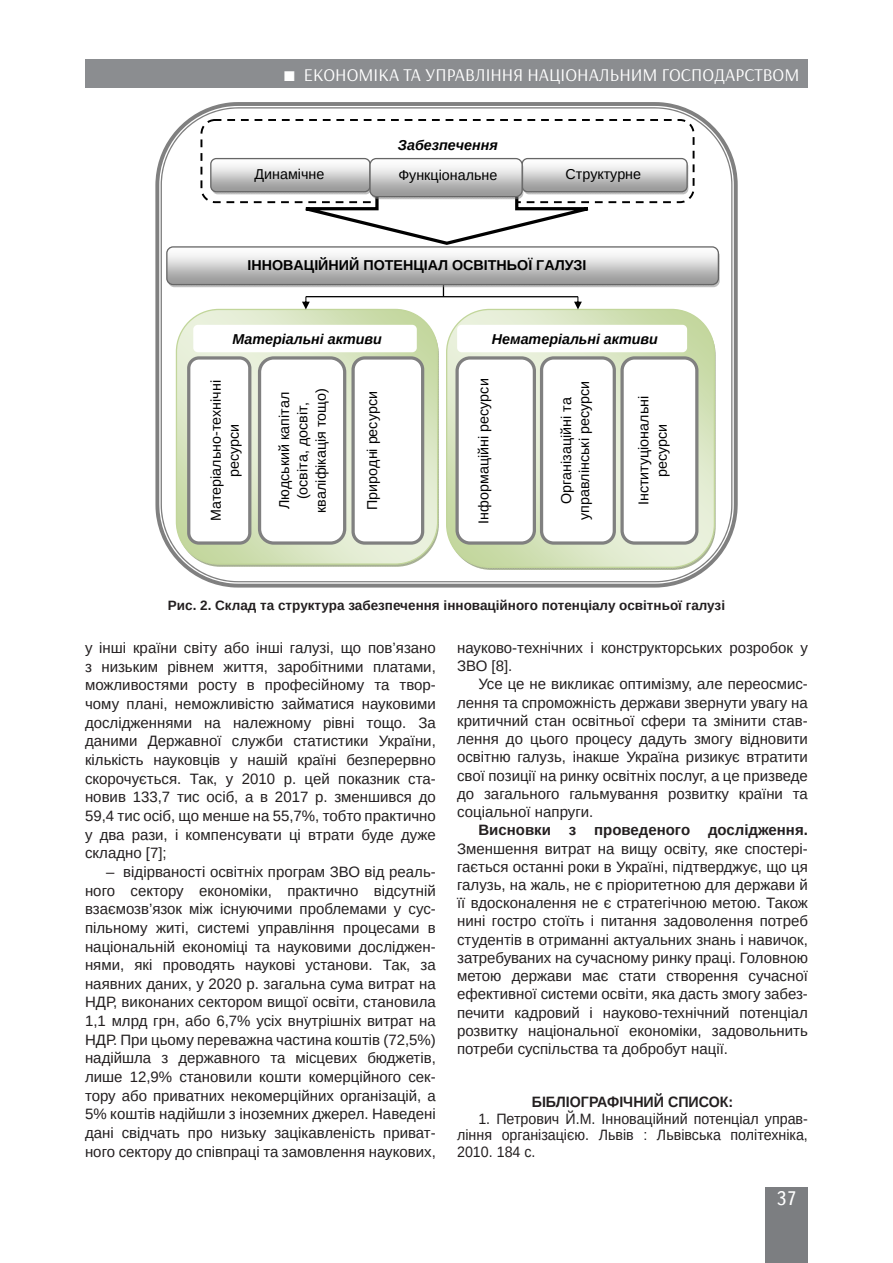
<style>
.page{position:relative;width:893px;height:1263px;background:#fff}
.page>*{position:absolute;margin:0;border:0;box-sizing:border-box;transform-origin:0 0}
.t1{font:19.5px "Ukrainian Text";color:#fff}
.t2{font:18px "Arsenal";color:#fff}
.Текст_основной_G{font:15px/18.6px "Arimo";color:#231f20;text-align:justify}
.Литература{font:15px/16.5px "Arimo";color:#231f20;text-align:justify;scale:.95 1}
.Литература_шапка{font:700 15px "Arimo";color:#231f20;scale:.95 1}
.t3{font:14.25px/18.1px "Arimo";color:#000;text-align:center}
.t4{font:italic 700 14.25px "Arimo";color:#000}
.t5{font:700 14.25px "Arimo";color:#000}
.Рисунок{font:700 13.5px "Arimo";color:#231f20}
.s1{font-weight:700;font-style:italic}
.s2{font-weight:700}
</style>
<div class="page">
<div style="left:765px;top:1187px;width:43px;height:76px;background:#7c7e81"></div>
<div style="left:85px;top:60px;width:723px;height:28px;background:#8b8d90"></div>
<svg style="left:155px;top:102px;width:583px;height:486px"></svg>
<div style="left:201px;top:120px;width:493px;height:82px;background:#fff;border-radius:14px"></div>
<div style="left:200px;top:119px;width:495px;height:84px;border:2px dashed #000;border-radius:14px"></div>
<img style="left:447px;top:309px;width:267px;height:258px">
<div style="left:446px;top:309px;width:269px;height:259px;border:1px solid #c2d69b;border-radius:43px"></div>
<img style="left:176px;top:309px;width:262px;height:255px">
<div style="left:176px;top:309px;width:262px;height:256px;border:1px solid #c2d69b;border-radius:42px"></div>
<div style="left:189px;top:358px;width:61px;height:185px;background:#fff;border-radius:10px"></div>
<div style="left:187px;top:356px;width:64px;height:189px;border:3px solid #808080;border-radius:10px"></div>
<div style="left:260px;top:358px;width:85px;height:185px;background:#fff;border-radius:14px"></div>
<div style="left:258px;top:356px;width:88px;height:189px;border:3px solid #808080;border-radius:14px"></div>
<div style="left:353px;top:358px;width:70px;height:185px;background:#fff;border-radius:12px"></div>
<div style="left:351px;top:356px;width:73px;height:189px;border:3px solid #808080;border-radius:12px"></div>
<div style="left:457px;top:358px;width:77px;height:185px;background:#fff;border-radius:13px"></div>
<div style="left:455px;top:356px;width:81px;height:189px;border:3px solid #808080;border-radius:13px"></div>
<div style="left:542px;top:358px;width:72px;height:185px;background:#fff;border-radius:12px"></div>
<div style="left:540px;top:356px;width:76px;height:189px;border:3px solid #808080;border-radius:12px"></div>
<div style="left:622px;top:358px;width:75px;height:185px;background:#fff;border-radius:12px"></div>
<div style="left:620px;top:356px;width:78px;height:189px;border:3px solid #808080;border-radius:12px"></div>
<div style="left:193px;top:325px;width:224px;height:27px;background:#fff;border-radius:5px"></div>
<div style="left:457px;top:325px;width:230px;height:27px;background:#fff;border-radius:5px"></div>
<img style="left:213px;top:192px;width:89px;height:2px">
<img style="left:211px;top:160px;width:158px;height:32px">
<div style="left:210px;top:158px;width:161px;height:34px;border:1px solid #666;border-radius:6px"></div>
<img style="left:615px;top:189px;width:73px;height:5px">
<img style="left:523px;top:160px;width:164px;height:32px">
<div style="left:521px;top:158px;width:167px;height:34px;border:1px solid #666;border-radius:6px"></div>
<hr style="left:306px;top:296px;width:272px;height:1px;background:#000">
<svg style="left:302px;top:188px;width:313px;height:58px"></svg>
<svg style="left:302px;top:297px;width:8px;height:12px"></svg>
<svg style="left:574px;top:297px;width:8px;height:12px"></svg>
<img style="left:168px;top:249px;width:552px;height:38px">
<img style="left:167px;top:247px;width:551px;height:38px">
<div style="left:166px;top:246px;width:553px;height:39px;border:1px solid #666;border-radius:6px"></div>
<img style="left:371px;top:161px;width:152px;height:38px">
<img style="left:370px;top:160px;width:152px;height:37px">
<div style="left:369px;top:158px;width:154px;height:39px;border:1px solid #666;border-radius:6px"></div>
<p class="t2" style="left:304px;top:64px;width:497px">ЕКОНОМІКА ТА УПРАВЛІННЯ НАЦІОНАЛЬНИМ ГОСПОДАРСТВОМ</p>
<p class="t3" style="left:398px;top:130px;width:101px;line-height:30.5px;text-align:left"><span class="s1">Забезпечення<br></span>Функціональне</p>
<p class="t3" style="left:255px;top:165px;width:71px">Динамічне</p>
<p class="t3" style="left:566px;top:165px;width:77px">Структурне</p>
<p class="t5" style="left:248px;top:257px;width:340px">ІННОВАЦІЙНИЙ ПОТЕНЦІАЛ ОСВІТНЬОЇ ГАЛУЗІ</p>
<p class="t4" style="left:233px;top:331px;width:151px">Матеріальні активи</p>
<p class="t4" style="left:492px;top:331px;width:168px">Нематеріальні активи</p>
<p class="t3" style="left:207px;top:521px;width:143px;rotate:-90deg">Матеріально-технічні ресурси</p>
<p class="t3" style="left:275px;top:513px;width:126px;rotate:-90deg">Людський капітал (освіта, досвіт, кваліфікація тощо)</p>
<p class="t3" style="left:363px;top:510px;width:120px;rotate:-90deg">Природні ресурси</p>
<p class="t3" style="left:475px;top:524px;width:147px;rotate:-90deg">Інформаційні ресурси</p>
<p class="t3" style="left:557px;top:520px;width:141px;rotate:-90deg">Організаційні та управлінські ресурси</p>
<p class="t3" style="left:635px;top:505px;width:111px;rotate:-90deg">Інституціональні ресурси</p>
<p class="Рисунок" style="left:168px;top:596px;width:559px">Рис. 2. Склад та структура забезпечення інноваційного потенціалу освітньої галузі</p>
<p class="Текст_основной_G" style="left:85px;top:639px;width:352px">у інші країни світу або інші галузі, що пов’язано з низьким рівнем життя, заробітними платами, можливостями росту в професійному та твор&shy;чому плані, неможливістю займатися науковими дослідженнями на належному рівні тощо. За даними Державної служби статистики України, кількість науковців у нашій країні безперервно скорочується. Так, у 2010 р. цей показник ста&shy;новив 133,7 тис осіб, а в 2017 р. зменшився до 59,4 тис осіб, що менше на 55,7%, тобто практично у два рази, і компенсувати ці втрати буде дуже складно [7];</p>
<p class="Текст_основной_G" style="left:85px;top:862px;width:352px;text-indent:21px">– відірваності освітніх програм ЗВО від реаль&shy;ного сектору економіки, практично відсутній взаємозв’язок між існуючими проблемами у сус&shy;пільному житі, системі управління процесами в національній економіці та науковими досліджен&shy;нями, які проводять наукові установи. Так, за наявних даних, у 2020 р. загальна сума витрат на НДР, виконаних сектором вищої освіти, становила 1,1 млрд грн, або 6,7% усіх внутрішніх витрат на НДР. При цьому переважна частина коштів (72,5%) надійшла з державного та місцевих бюджетів, лише 12,9% становили кошти комерційного сек&shy;тору або приватних некомерційних організацій, а 5% коштів надійшли з іноземних джерел. Наведені дані свідчать про низьку зацікавленість приват&shy;ного сектору до співпраці та замовлення наукових,</p>
<p class="Текст_основной_G" style="left:457px;top:639px;width:352px;line-height:18.1px">науково-технічних і конструкторських розробок у<br>ЗВО [8].</p>
<p class="Текст_основной_G" style="left:457px;top:675px;width:352px;line-height:18.1px;text-indent:21px">Усе це не викликає оптимізму, але переосмис&shy;лення та спроможність держави звернути увагу на критичний стан освітньої сфери та змінити став&shy;лення до цього процесу дадуть змогу відновити освітню галузь, інакше Україна ризикує втратити свої позиції на ринку освітніх послуг, а це призведе до загального гальмування розвитку країни та соціальної напруги.</p>
<p class="Текст_основной_G" style="left:457px;top:821px;width:352px;line-height:18.1px;text-indent:21px"><span class="s2">Висновки з проведеного дослідження.<br></span>Зменшення витрат на вищу освіту, яке спостері&shy;гається останні роки в Україні, підтверджує, що ця галузь, на жаль, не є пріоритетною для держави й її вдосконалення не є стратегічною метою. Також нині гостро стоїть і питання задоволення потреб студентів в отриманні актуальних знань і навичок, затребуваних на сучасному ринку праці. Головною метою держави має стати створення сучасної ефективної системи освіти, яка дасть змогу забез&shy;печити кадровий і науково-технічний потенціал розвитку національної економіки, задовольнить потреби суспільства та добробут нації.</p>
<p class="Литература_шапка" style="left:532px;top:1091px;width:214px">БІБЛІОГРАФІЧНИЙ СПИСОК:</p>
<p class="Литература" style="left:457px;top:1110px;width:371px;text-indent:21px">1. Петрович Й.М. Інноваційний потенціал управ&shy;ління організацією. Львів : Львівська політехніка, 2010. 184 с.</p>
<h1 class="t1" style="left:776px;top:1188px;width:22px">37</h1>
</div>
